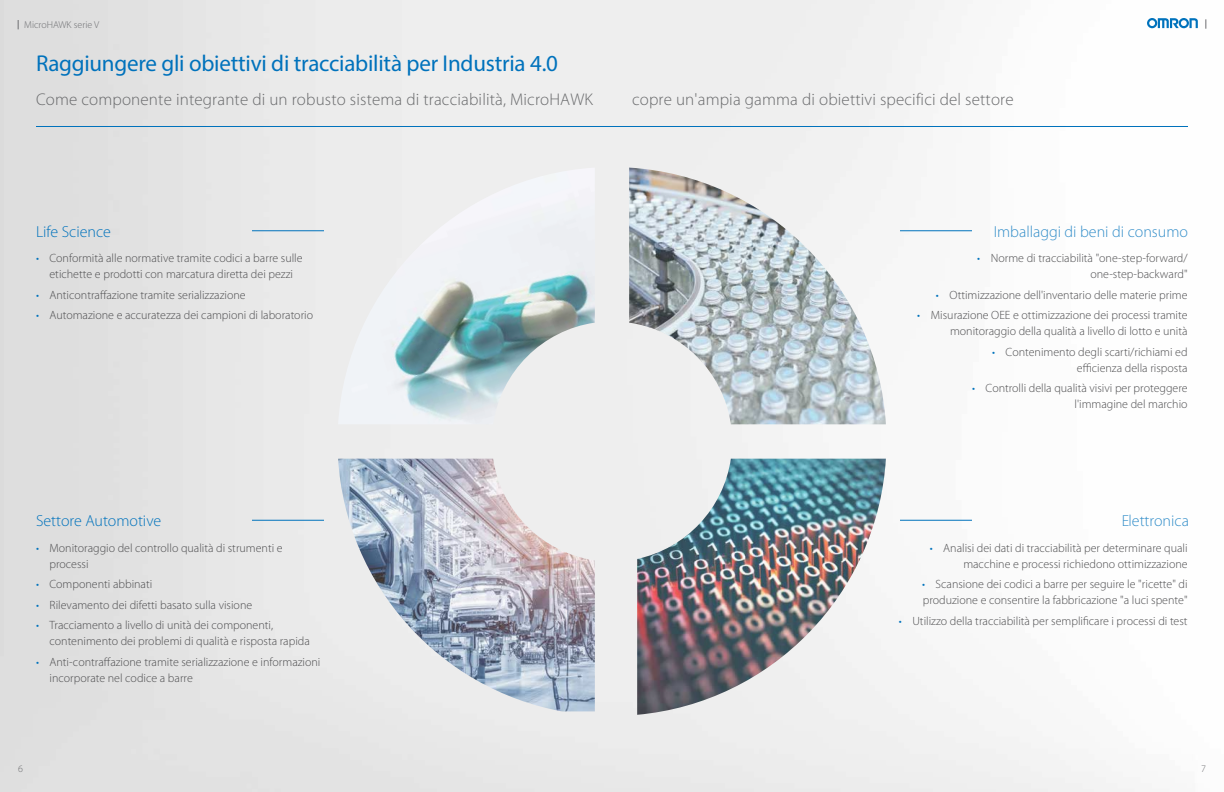
<style>
.page{position:relative;width:1224px;height:792px;background:#fff}
.page>*{position:absolute;margin:0;border:0;box-sizing:border-box;transform-origin:0 0}
.t1{font:23px "Myriad Pro";letter-spacing:-.01em;color:#0072bc}
.t2{font:300 17px "Myriad Pro";letter-spacing:.01em;color:#696a6c}
.t3{font:300 16px "Myriad Pro";color:#0072bc}
.t4{font:300 12px/16px "Myriad Pro";color:#4d4d4f;text-align:right}
.t5{font:300 10px "Myriad Pro";color:#6d6e71}
.s1{color:#0072bc}
</style>
<div class="page">
<hr style="left:252px;top:230px;width:72px;height:1px;background:#0072bc">
<hr style="left:252px;top:520px;width:72px;height:1px;background:#0072bc">
<img style="left:338px;top:168px;width:257px;height:256px">
<img style="left:629px;top:168px;width:257px;height:256px">
<img style="left:338px;top:459px;width:257px;height:252px">
<img style="left:637px;top:459px;width:249px;height:256px">
<hr style="left:36px;top:126px;width:1152px;height:1px;background:#0072bc">
<hr style="left:900px;top:230px;width:72px;height:1px;background:#0072bc">
<hr style="left:900px;top:520px;width:72px;height:1px;background:#0072bc">
<svg style="left:1147px;top:18px;width:51px;height:10px"></svg>
<p class="t5" style="left:24px;top:19px;width:77px">MicroHAWK serie V</p>
<h1 class="t1" style="left:36px;top:49px;width:524px">Raggiungere gli obiettivi di tracciabilità per Industria 4.0</h1>
<h2 class="t2" style="left:36px;top:90px;width:559px">Come componente integrante di un robusto sistema di tracciabilità, MicroHAWK</h2>
<h2 class="t2" style="left:632px;top:90px;width:383px">copre un'ampia gamma di obiettivi specifici del settore</h2>
<h3 class="t3" style="left:36px;top:223px;width:76px">Life Science</h3>
<p class="t4" style="left:36px;top:250px;width:268px;text-align:center"><span class="s1">•</span> Conformità alle normative tramite codici a barre sulle etichette e prodotti con marcatura diretta dei pezzi</p>
<p class="t4" style="left:36px;top:287px;width:211px"><span class="s1">•</span> Anticontraffazione tramite serializzazione</p>
<p class="t4" style="left:36px;top:307px;width:279px"><span class="s1">•</span> Automazione e accuratezza dei campioni di laboratorio</p>
<h3 class="t3" style="left:36px;top:512px;width:127px">Settore Automotive</h3>
<p class="t4" style="left:50px;top:540px;width:235px;text-align:left;text-indent:-14px"><span class="s1">•</span> Monitoraggio del controllo qualità di strumenti e processi</p>
<p class="t4" style="left:36px;top:576px;width:118px"><span class="s1">•</span> Componenti abbinati</p>
<p class="t4" style="left:36px;top:597px;width:218px"><span class="s1">•</span> Rilevamento dei difetti basato sulla visione</p>
<p class="t4" style="left:50px;top:617px;width:262px;text-align:left;text-indent:-14px"><span class="s1">•</span> Tracciamento a livello di unità dei componenti, contenimento dei problemi di qualità e risposta rapida</p>
<p class="t4" style="left:50px;top:654px;width:272px;text-align:left;text-indent:-14px"><span class="s1">•</span> Anti-contraffazione tramite serializzazione e informazioni incorporate nel codice a barre</p>
<p class="t5" style="left:18px;top:763px;width:6px">6</p>
<h3 class="t3" style="left:994px;top:223px;width:196px">Imballaggi di beni di consumo</h3>
<p class="t4" style="left:977px;top:250px;width:212px"><span class="s1">•</span> Norme di tracciabilità "one-step-forward/ one-step-backward"</p>
<p class="t4" style="left:936px;top:287px;width:253px"><span class="s1">•</span> Ottimizzazione dell'inventario delle materie prime</p>
<p class="t4" style="left:917px;top:307px;width:272px"><span class="s1">•</span> Misurazione OEE e ottimizzazione dei processi tramite monitoraggio della qualità a livello di lotto e unità</p>
<p class="t4" style="left:992px;top:344px;width:197px"><span class="s1">•</span> Contenimento degli scarti/richiami ed efficienza della risposta</p>
<p class="t4" style="left:972px;top:380px;width:217px"><span class="s1">•</span> Controlli della qualità visivi per proteggere l'immagine del marchio</p>
<h3 class="t3" style="left:1121px;top:512px;width:69px">Elettronica</h3>
<p class="t4" style="left:930px;top:540px;width:259px"><span class="s1">•</span> Analisi dei dati di tracciabilità per determinare quali macchine e processi richiedono ottimizzazione</p>
<p class="t4" style="left:922px;top:576px;width:267px;text-align:left"><span class="s1">•</span> Scansione dei codici a barre per seguire le "ricette" di produzione e consentire la fabbricazione "a luci spente"</p>
<p class="t4" style="left:899px;top:613px;width:290px"><span class="s1">•</span> Utilizzo della tracciabilità per semplificare i processi di test</p>
<p class="t5" style="left:1201px;top:763px;width:6px">7</p>
</div>
